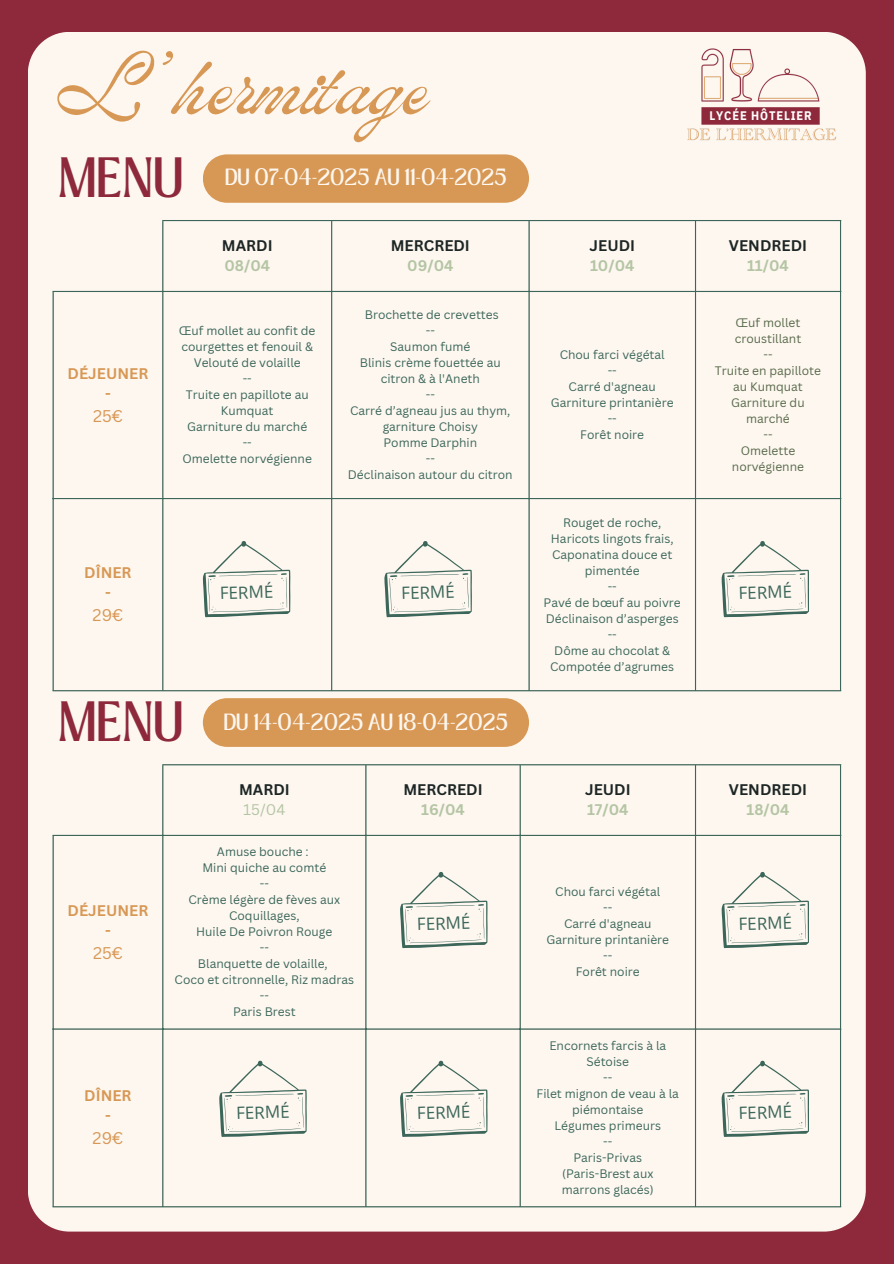
<style>
.page{position:relative;width:894px;height:1264px;background:#fff}
.page>*{position:absolute;margin:0;border:0;box-sizing:border-box;transform-origin:0 0}
.t1{font:85.5px "ED Lavonia";color:#d89855}
.t2{font:43.5px "Loubag";color:#8e293c}
.t3{font:18px "Loubag";color:#fdf7f0}
.t4{font:16.95px "Open Sans";color:#3c6659}
.t5{font:16.5px "Canva Sans";color:#d89855}
.t6{font:700 15px "Canva Sans";color:#1d2625}
.t7{font:700 15px "Canva Sans";color:#b5c5a4}
.t8{font:700 15px "Canva Sans";color:#d89855}
.t9{font:15px "Canva Sans";color:#b5c5a4}
.t10{font:700 12.3px "IBM Plex Sans Cond";letter-spacing:.07em;color:#fff}
.t11{font:12px/16px "Canva Sans";color:#3c6659;text-align:center}
.t12{font:12px/16px "Canva Sans";color:#596949;text-align:center}
</style>
<div class="page">
<div style="left:0;top:0;width:893px;height:1263px;background:#8e293c"></div>
<div style="left:28px;top:32px;width:837px;height:1199px;background:#fdf7f0"></div>
<hr style="left:53px;top:292px;width:1px;height:398px;background:#3c6659">
<hr style="left:162px;top:221px;width:1px;height:469px;background:#3c6659">
<hr style="left:331px;top:221px;width:1px;height:469px;background:#3c6659">
<hr style="left:528px;top:221px;width:1px;height:469px;background:#3c6659">
<hr style="left:694px;top:221px;width:2px;height:469px;background:#3c6659">
<hr style="left:839px;top:221px;width:1px;height:469px;background:#3c6659">
<hr style="left:162px;top:220px;width:678px;height:1px;background:#3c6659">
<hr style="left:53px;top:291px;width:787px;height:1px;background:#3c6659">
<hr style="left:53px;top:498px;width:787px;height:1px;background:#3c6659">
<hr style="left:53px;top:690px;width:787px;height:1px;background:#3c6659">
<div style="left:203px;top:154px;width:326px;height:49px;background:#d89855;border-radius:24px"></div>
<img style="left:696px;top:43px;width:152px;height:83px">
<img style="left:681px;top:126px;width:160px;height:19px">
<hr style="left:53px;top:836px;width:1px;height:370px;background:#3c6659">
<hr style="left:162px;top:765px;width:1px;height:441px;background:#3c6659">
<hr style="left:365px;top:765px;width:1px;height:441px;background:#3c6659">
<hr style="left:519px;top:765px;width:1px;height:441px;background:#3c6659">
<hr style="left:694px;top:765px;width:2px;height:441px;background:#3c6659">
<hr style="left:839px;top:765px;width:1px;height:441px;background:#3c6659">
<hr style="left:162px;top:764px;width:678px;height:1px;background:#3c6659">
<hr style="left:53px;top:834px;width:787px;height:2px;background:#3c6659">
<hr style="left:53px;top:1028px;width:787px;height:1px;background:#3c6659">
<hr style="left:53px;top:1206px;width:787px;height:1px;background:#3c6659">
<div style="left:203px;top:698px;width:326px;height:49px;background:#d89855;border-radius:24px"></div>
<svg style="left:203px;top:541px;width:87px;height:76px;background:#e7e6df"></svg>
<svg style="left:384px;top:541px;width:87px;height:76px;background:#e8e7df"></svg>
<svg style="left:721px;top:541px;width:87px;height:76px;background:#e8e7df"></svg>
<svg style="left:219px;top:1060px;width:87px;height:76px;background:#e8e7df"></svg>
<svg style="left:400px;top:1060px;width:87px;height:76px;background:#e8e7df"></svg>
<svg style="left:721px;top:1060px;width:87px;height:76px;background:#e8e7e0"></svg>
<svg style="left:400px;top:871px;width:87px;height:77px;background:#e8e7df"></svg>
<svg style="left:721px;top:871px;width:87px;height:77px;background:#e8e7e0"></svg>
<p class="t1" style="left:57px;top:45px;width:372px">L’hermitage</p>
<p class="t2" style="left:57px;top:143px;width:127px">MENU</p>
<p class="t3" style="left:225px;top:162px;width:283px">DU 07-04-2025 AU 11-04-2025</p>
<h1 class="t6" style="left:222px;top:234px;width:52px">MARDI</h1>
<h2 class="t7" style="left:224px;top:254px;width:47px">08/04</h2>
<h3 class="t6" style="left:390px;top:234px;width:81px">MERCREDI</h3>
<p class="t7" style="left:407px;top:254px;width:48px">09/04</p>
<p class="t8" style="left:68px;top:362px;width:82px">DÉJEUNER</p>
<p class="t8" style="left:105px;top:382px;width:7px">-</p>
<p class="t5" style="left:93px;top:404px;width:31px">25€</p>
<p class="t11" style="left:179px;top:322px;width:138px">Œuf mollet au confit de courgettes et fenouil &amp;<br>Velouté de volaille</p>
<p class="t11" style="left:243px;top:370px;width:11px">--</p>
<p class="t11" style="left:186px;top:386px;width:125px">Truite en papillote au<br>Kumquat</p>
<p class="t11" style="left:187px;top:418px;width:121px">Garniture du marché</p>
<p class="t11" style="left:243px;top:434px;width:11px">--</p>
<p class="t11" style="left:182px;top:450px;width:131px">Omelette norvégienne</p>
<p class="t11" style="left:365px;top:306px;width:135px">Brochette de crevettes</p>
<p class="t11" style="left:425px;top:322px;width:11px">--</p>
<p class="t11" style="left:390px;top:338px;width:81px">Saumon fumé</p>
<p class="t11" style="left:360px;top:354px;width:142px">Blinis crème fouettée au citron &amp; à l'Aneth</p>
<p class="t11" style="left:425px;top:386px;width:11px">--</p>
<p class="t11" style="left:350px;top:402px;width:162px">Carré d’agneau jus au thym, garniture Choisy</p>
<p class="t11" style="left:383px;top:434px;width:95px">Pomme Darphin</p>
<p class="t11" style="left:425px;top:450px;width:11px">--</p>
<p class="t11" style="left:348px;top:466px;width:166px">Déclinaison autour du citron</p>
<p class="t10" style="left:709px;top:107px;width:104px">LYCÉE HÔTELIER</p>
<p class="t6" style="left:589px;top:234px;width:47px">JEUDI</p>
<p class="t7" style="left:590px;top:254px;width:46px">10/04</p>
<p class="t11" style="left:559px;top:346px;width:106px">Chou farci végétal</p>
<p class="t11" style="left:607px;top:362px;width:11px">--</p>
<p class="t11" style="left:568px;top:378px;width:89px">Carré d'agneau</p>
<p class="t11" style="left:550px;top:394px;width:124px">Garniture printanière</p>
<p class="t11" style="left:607px;top:410px;width:11px">--</p>
<p class="t11" style="left:580px;top:426px;width:65px">Forêt noire</p>
<p class="t6" style="left:728px;top:234px;width:80px">VENDREDI</p>
<p class="t7" style="left:746px;top:254px;width:43px">11/04</p>
<p class="t12" style="left:734px;top:314px;width:68px;text-align:left">Œuf mollet croustillant</p>
<p class="t12" style="left:763px;top:346px;width:11px">--</p>
<p class="t12" style="left:714px;top:362px;width:108px">Truite en papillote au Kumquat</p>
<p class="t12" style="left:731px;top:394px;width:75px">Garniture du marché</p>
<p class="t12" style="left:763px;top:426px;width:11px">--</p>
<p class="t12" style="left:731px;top:442px;width:74px">Omelette norvégienne</p>
<p class="t8" style="left:84px;top:561px;width:49px">DÎNER</p>
<p class="t8" style="left:105px;top:581px;width:7px">-</p>
<p class="t5" style="left:93px;top:603px;width:32px">29€</p>
<p class="t2" style="left:57px;top:687px;width:127px">MENU</p>
<p class="t11" style="left:550px;top:514px;width:124px">Rouget de roche,<br>Haricots lingots frais,<br>Caponatina douce et pimentée</p>
<p class="t11" style="left:607px;top:578px;width:11px">--</p>
<p class="t11" style="left:543px;top:594px;width:139px">Pavé de bœuf au poivre</p>
<p class="t11" style="left:545px;top:610px;width:134px">Déclinaison d’asperges</p>
<p class="t11" style="left:607px;top:626px;width:11px">--</p>
<p class="t11" style="left:550px;top:642px;width:125px">Dôme au chocolat &amp;<br>Compotée d’agrumes</p>
<p class="t4" style="left:219px;top:581px;width:55px;rotate:-2deg">FERMÉ</p>
<p class="t4" style="left:401px;top:581px;width:55px;rotate:-2deg">FERMÉ</p>
<p class="t4" style="left:738px;top:581px;width:55px;rotate:-2deg">FERMÉ</p>
<p class="t3" style="left:224px;top:707px;width:286px">DU 14-04-2025 AU 18-04-2025</p>
<p class="t6" style="left:239px;top:779px;width:52px">MARDI</p>
<p class="t9" style="left:243px;top:799px;width:44px">15/04</p>
<p class="t6" style="left:403px;top:779px;width:81px">MERCREDI</p>
<p class="t7" style="left:421px;top:799px;width:45px">16/04</p>
<p class="t6" style="left:585px;top:779px;width:47px">JEUDI</p>
<h3 class="t7" style="left:587px;top:799px;width:43px">17/04</h3>
<p class="t6" style="left:728px;top:779px;width:80px">VENDREDI</p>
<h3 class="t7" style="left:746px;top:799px;width:45px">18/04</h3>
<p class="t8" style="left:68px;top:899px;width:82px">DÉJEUNER</p>
<h3 class="t8" style="left:105px;top:919px;width:7px">-</h3>
<h3 class="t5" style="left:93px;top:941px;width:31px">25€</h3>
<p class="t8" style="left:84px;top:1085px;width:49px">DÎNER</p>
<p class="t8" style="left:105px;top:1105px;width:7px">-</p>
<p class="t5" style="left:93px;top:1126px;width:32px">29€</p>
<h2 class="t11" style="left:217px;top:843px;width:93px">Amuse bouche :</h2>
<p class="t11" style="left:202px;top:859px;width:125px">Mini quiche au comté</p>
<p class="t11" style="left:260px;top:875px;width:11px">--</p>
<p class="t11" style="left:188px;top:891px;width:153px">Crème légère de fèves aux<br>Coquillages,</p>
<p class="t11" style="left:196px;top:923px;width:138px">Huile De Poivron Rouge</p>
<p class="t11" style="left:260px;top:939px;width:11px">--</p>
<p class="t11" style="left:198px;top:955px;width:131px">Blanquette de volaille,</p>
<p class="t11" style="left:174px;top:971px;width:181px">Coco et citronnelle, Riz madras</p>
<p class="t11" style="left:260px;top:987px;width:11px">--</p>
<p class="t11" style="left:233px;top:1003px;width:64px">Paris Brest</p>
<p class="t11" style="left:555px;top:883px;width:106px">Chou farci végétal</p>
<p class="t11" style="left:603px;top:899px;width:11px">--</p>
<p class="t11" style="left:564px;top:915px;width:89px">Carré d'agneau</p>
<p class="t11" style="left:546px;top:931px;width:124px">Garniture printanière</p>
<p class="t11" style="left:603px;top:947px;width:11px">--</p>
<p class="t11" style="left:575px;top:963px;width:65px">Forêt noire</p>
<p class="t4" style="left:416px;top:912px;width:55px;rotate:-2deg">FERMÉ</p>
<p class="t4" style="left:738px;top:912px;width:55px;rotate:-2deg">FERMÉ</p>
<p class="t11" style="left:549px;top:1037px;width:118px">Encornets farcis à la<br>Sétoise</p>
<p class="t11" style="left:603px;top:1069px;width:11px">--</p>
<p class="t11" style="left:536px;top:1085px;width:144px">Filet mignon de veau à la piémontaise</p>
<p class="t11" style="left:554px;top:1117px;width:108px">Légumes primeurs</p>
<p class="t11" style="left:603px;top:1133px;width:11px">--</p>
<p class="t11" style="left:573px;top:1149px;width:70px">Paris-Privas</p>
<p class="t11" style="left:562px;top:1165px;width:93px">(Paris-Brest aux</p>
<p class="t11" style="left:561px;top:1181px;width:93px">marrons glacés)</p>
<p class="t4" style="left:236px;top:1101px;width:55px;rotate:-2deg">FERMÉ</p>
<p class="t4" style="left:416px;top:1101px;width:55px;rotate:-2deg">FERMÉ</p>
<p class="t4" style="left:738px;top:1101px;width:55px;rotate:-2deg">FERMÉ</p>
</div>
